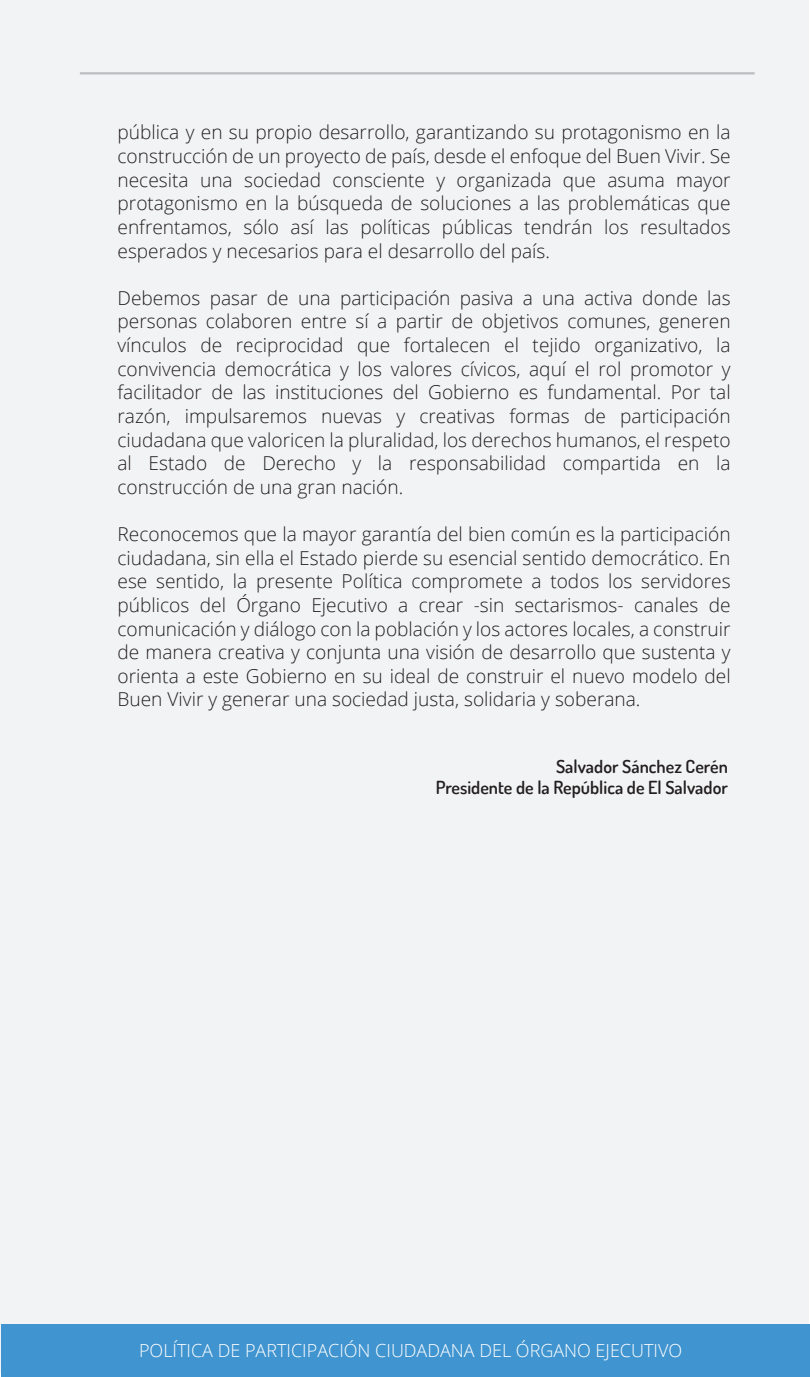
<style>
.page{position:relative;width:810px;height:1377px;background:#fff}
.page>*{position:absolute;margin:0;border:0;box-sizing:border-box;transform-origin:0 0}
.t1{font:300 19.12px/23.6px "Open Sans";color:#231f20;text-align:justify}
.t2{font:300 18px "Open Sans";color:#fff}
.t3{font:600 18px/21.4px "Dosis";color:#231f20;text-align:right}
</style>
<div class="page">
<div style="left:0;top:0;width:809px;height:1372px;background:#f2f3f4"></div>
<div style="left:1px;top:1324px;width:809px;height:53px;background:#4094d0"></div>
<hr style="left:80px;top:72px;width:675px;height:2px;background:#bcbdc0">
<p class="t1" style="left:118px;top:120px;width:615px">pública y en su propio desarrollo, garantizando su protagonismo en la construcción de un proyecto de país, desde el enfoque del Buen Vivir. Se necesita una sociedad consciente y organizada que asuma mayor protagonismo en la búsqueda de soluciones a las problemáticas que enfrentamos, sólo así las políticas públicas tendrán los resultados esperados y necesarios para el desarrollo del país.</p>
<p class="t1" style="left:118px;top:286px;width:615px">Debemos pasar de una participación pasiva a una activa donde las personas colaboren entre sí a partir de objetivos comunes, generen vínculos de reciprocidad que fortalecen el tejido organizativo, la convivencia democrática y los valores cívicos, aquí el rol promotor y facilitador de las instituciones del Gobierno es fundamental. Por tal razón, impulsaremos nuevas y creativas formas de participación ciudadana que valoricen la pluralidad, los derechos humanos, el respeto al Estado de Derecho y la responsabilidad compartida en la construcción de una gran nación.</p>
<p class="t1" style="left:118px;top:522px;width:615px">Reconocemos que la mayor garantía del bien común es la participación ciudadana, sin ella el Estado pierde su esencial sentido democrático. En ese sentido, la presente Política compromete a todos los servidores públicos del Órgano Ejecutivo a crear -sin sectarismos- canales de comunicación y diálogo con la población y los actores locales, a construir de manera creativa y conjunta una visión de desarrollo que sustenta y orienta a este Gobierno en su ideal de construir el nuevo modelo del Buen Vivir y generar una sociedad justa, solidaria y soberana.</p>
<p class="t3" style="left:436px;top:755px;width:294px">Salvador Sánchez Cerén<br>Presidente de la República de El Salvador</p>
<p class="t2" style="left:139px;top:1338px;width:545px">POLÍTICA DE PARTICIPACIÓN CIUDADANA DEL ÓRGANO EJECUTIVO</p>
<p class="t2" style="left:133px;top:1339px;width:545px">POLÍTICA DE PARTICIPACIÓN CIUDADANA DEL ÓRGANO EJECUTIVO</p>
</div>
